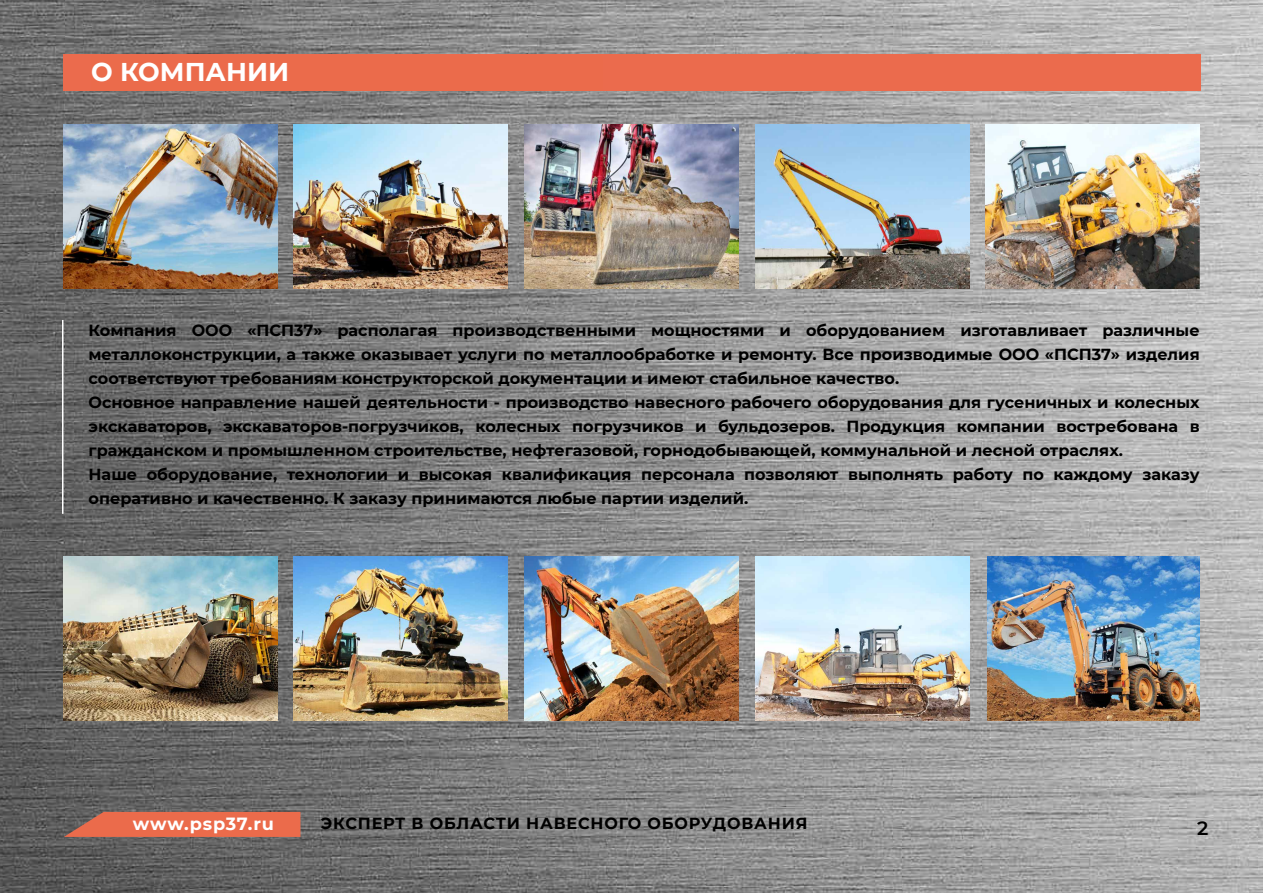
<style>
.page{position:relative;width:1263px;height:893px;background:#fff}
.page>*{position:absolute;margin:0;border:0;box-sizing:border-box;transform-origin:0 0}
.t1{font:700 25.65px "Montserrat";color:#fff}
.t2{font:600 19.2px "Montserrat";color:#000}
.t3{font:700 17.7px "Montserrat";letter-spacing:.04em;color:#fff}
.t4{font:700 16.05px/24.2px "Montserrat";color:#000}
.t5{font:700 16.05px "Montserrat";letter-spacing:.05em;color:#000}
</style>
<div class="page">
<img style="left:0;top:0;width:1263px;height:893px">
<svg style="left:64px;top:812px;width:236px;height:25px"></svg>
<div style="left:63px;top:54px;width:1137px;height:36px;background:#eb6b4d"></div>
<hr style="left:62px;top:320px;width:1px;height:194px;background:#fff">
<img style="left:63px;top:125px;width:214px;height:163px">
<img style="left:63px;top:557px;width:214px;height:164px">
<img style="left:294px;top:125px;width:214px;height:163px">
<img style="left:294px;top:557px;width:214px;height:164px">
<img style="left:525px;top:125px;width:213px;height:163px">
<img style="left:525px;top:557px;width:213px;height:164px">
<img style="left:755px;top:125px;width:214px;height:163px">
<img style="left:755px;top:557px;width:214px;height:164px">
<img style="left:986px;top:125px;width:214px;height:163px">
<img style="left:987px;top:557px;width:213px;height:164px">
<h1 class="t1" style="left:91px;top:53px;width:199px">О КОМПАНИИ</h1>
<p class="t4" style="left:89px;top:317px;width:1113px">Компания ООО «ПСП37» располагая производственными мощностями и оборудованием изготавливает различные металлоконструкции, а также оказывает услуги по металлообработке и ремонту. Все производимые ООО «ПСП37» изделия соответствуют требованиям конструкторской документации и имеют стабильное качество.<br>Основное направление нашей деятельности - производство навесного рабочего оборудования для гусеничных и колесных экскаваторов, экскаваторов-погрузчиков, колесных погрузчиков и бульдозеров. Продукция компании востребована в гражданском и промышленном строительстве, нефтегазовой, горнодобывающей, коммунальной и лесной отраслях.<br>Наше оборудование, технологии и высокая квалификация персонала позволяют выполнять работу по каждому заказу оперативно и качественно. К заказу принимаются любые партии изделий.</p>
<p class="t5" style="left:321px;top:811px;width:488px">ЭКСПЕРТ В ОБЛАСТИ НАВЕСНОГО ОБОРУДОВАНИЯ</p>
<p class="t3" style="left:133px;top:811px;width:143px">www.psp37.ru</p>
<p class="t2" style="left:1197px;top:815px;width:13px">2</p>
</div>
